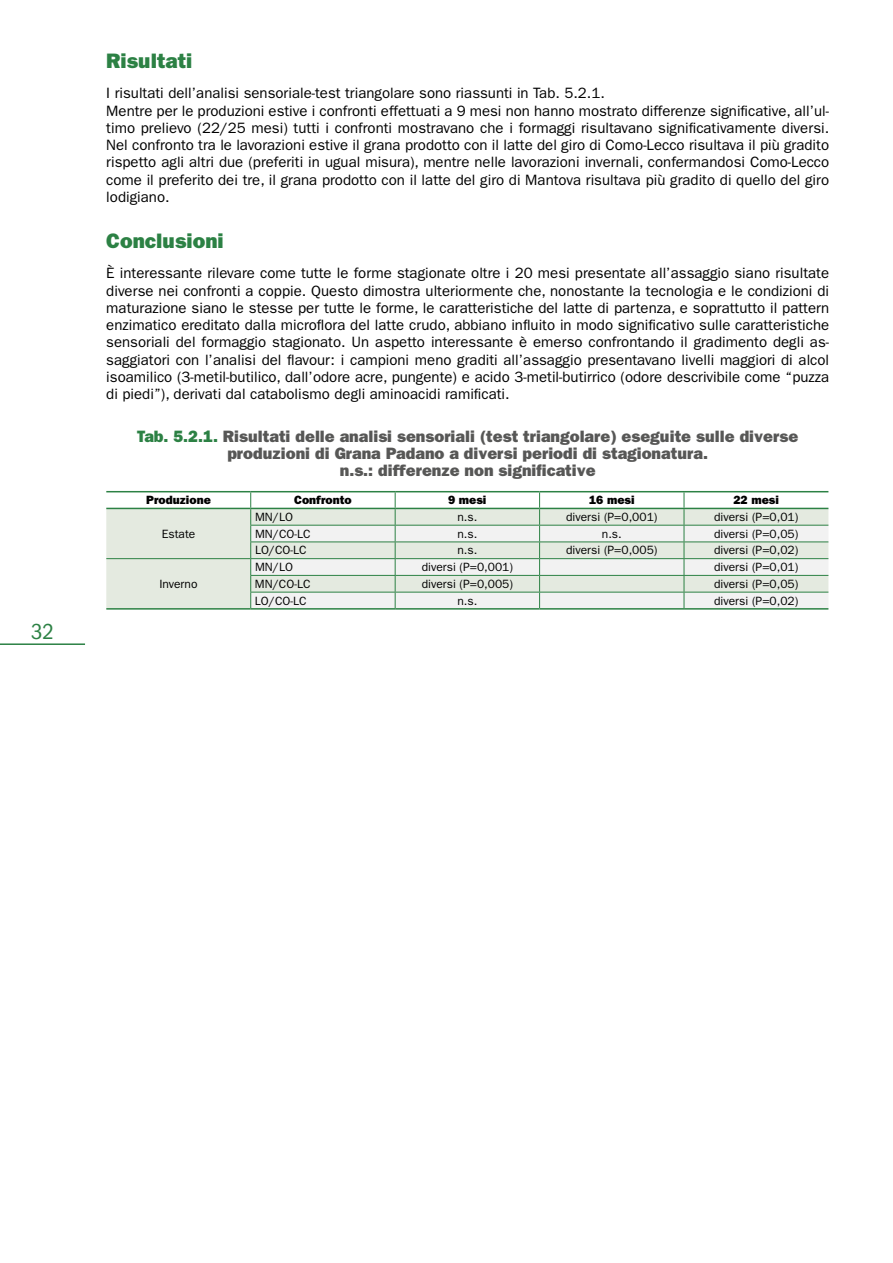
<style>
.page{position:relative;width:893px;height:1263px;background:#fff}
.page>*{position:absolute;margin:0;border:0;box-sizing:border-box;transform-origin:0 0}
.t1{font:condensed 22.5px "ITC Franklin Gothic Std";color:#2c8144}
.t2{font:21px "ITC Franklin Gothic Std Hvy";color:#2c8144}
.t3{font:16.5px/17.2px "ITC Franklin Gothic Std Hvy";color:#575756;text-align:center}
.t4{font:15px/17.2px "ITC Franklin Gothic Std";color:#000}
.t5{font:12px "ITC Franklin Gothic Std";color:#000}
.t6{font:12px "ITC Franklin Gothic Std Hvy";color:#000}
.s1{color:#2c8144}
</style>
<div class="page">
<hr style="left:0;top:643px;width:85px;height:2px;background:#2c8144">
<div style="left:106px;top:509px;width:722px;height:99px;background:#e4eae0"></div>
<svg style="left:251px;top:526px;width:577px;height:82px;fill:#f2f2f2"></svg>
<hr style="left:250px;top:525px;width:145px;height:1px;background:#2c8144">
<hr style="left:395px;top:525px;width:145px;height:1px;background:#2c8144">
<hr style="left:540px;top:525px;width:144px;height:1px;background:#2c8144">
<hr style="left:684px;top:525px;width:144px;height:1px;background:#2c8144">
<hr style="left:250px;top:541px;width:145px;height:1px;background:#2c8144">
<hr style="left:395px;top:541px;width:145px;height:1px;background:#2c8144">
<hr style="left:540px;top:541px;width:144px;height:1px;background:#2c8144">
<hr style="left:684px;top:541px;width:144px;height:1px;background:#2c8144">
<hr style="left:106px;top:558px;width:145px;height:1px;background:#2c8144">
<hr style="left:251px;top:558px;width:144px;height:1px;background:#2c8144">
<hr style="left:395px;top:558px;width:145px;height:1px;background:#2c8144">
<hr style="left:540px;top:558px;width:144px;height:1px;background:#2c8144">
<hr style="left:684px;top:558px;width:144px;height:1px;background:#2c8144">
<hr style="left:250px;top:575px;width:145px;height:1px;background:#2c8144">
<hr style="left:395px;top:575px;width:145px;height:1px;background:#2c8144">
<hr style="left:540px;top:575px;width:144px;height:1px;background:#2c8144">
<hr style="left:684px;top:575px;width:144px;height:1px;background:#2c8144">
<hr style="left:250px;top:592px;width:145px;height:1px;background:#2c8144">
<hr style="left:395px;top:592px;width:145px;height:1px;background:#2c8144">
<hr style="left:540px;top:592px;width:144px;height:1px;background:#2c8144">
<hr style="left:684px;top:592px;width:144px;height:1px;background:#2c8144">
<svg style="left:250px;top:492px;width:1px;height:116px"></svg>
<svg style="left:395px;top:492px;width:1px;height:116px"></svg>
<svg style="left:539px;top:492px;width:1px;height:116px"></svg>
<svg style="left:684px;top:492px;width:1px;height:116px"></svg>
<hr style="left:106px;top:491px;width:145px;height:1px;background:#2c8144">
<hr style="left:251px;top:491px;width:144px;height:1px;background:#2c8144">
<hr style="left:395px;top:491px;width:145px;height:1px;background:#2c8144">
<hr style="left:540px;top:491px;width:144px;height:1px;background:#2c8144">
<hr style="left:684px;top:491px;width:144px;height:1px;background:#2c8144">
<hr style="left:106px;top:508px;width:145px;height:1px;background:#2c8144">
<hr style="left:251px;top:508px;width:144px;height:1px;background:#2c8144">
<hr style="left:395px;top:508px;width:145px;height:1px;background:#2c8144">
<hr style="left:540px;top:508px;width:144px;height:1px;background:#2c8144">
<hr style="left:684px;top:508px;width:144px;height:1px;background:#2c8144">
<hr style="left:251px;top:608px;width:144px;height:2px;background:#2c8144">
<hr style="left:395px;top:608px;width:145px;height:2px;background:#2c8144">
<hr style="left:540px;top:608px;width:144px;height:2px;background:#2c8144">
<hr style="left:684px;top:608px;width:144px;height:2px;background:#2c8144">
<hr style="left:106px;top:608px;width:145px;height:2px;background:#2c8144">
<h1 class="t1" style="left:31px;top:619px;width:24px">32</h1>
<h2 class="t2" style="left:106px;top:49px;width:88px">Risultati</h2>
<p class="t4" style="left:106px;top:85px;width:724px">I risultati dell’analisi sensoriale-test triangolare sono riassunti in Tab. 5.2.1.<br>Mentre per le produzioni estive i confronti effettuati a 9 mesi non hanno mostrato differenze significative, all’ul&shy;timo prelievo (22/25 mesi) tutti i confronti mostravano che i formaggi risultavano significativamente diversi.<br>Nel confronto tra le lavorazioni estive il grana prodotto con il latte del giro di Como-Lecco risultava il più gradito rispetto agli altri due (preferiti in ugual misura), mentre nelle lavorazioni invernali, confermandosi Como-Lecco come il preferito dei tre, il grana prodotto con il latte del giro di Mantova risultava più gradito di quello del giro lodigiano.</p>
<h2 class="t2" style="left:106px;top:229px;width:119px">Conclusioni</h2>
<p class="t4" style="left:106px;top:265px;width:724px;text-align:justify">È interessante rilevare come tutte le forme stagionate oltre i 20 mesi presentate all’assaggio siano risultate diverse nei confronti a coppie. Questo dimostra ulteriormente che, nonostante la tecnologia e le condizioni di maturazione siano le stesse per tutte le forme, le caratteristiche del latte di partenza, e soprattutto il pattern enzimatico ereditato dalla microflora del latte crudo, abbiano influito in modo significativo sulle caratteristiche sensoriali del formaggio stagionato. Un aspetto interessante è emerso confrontando il gradimento degli as&shy;saggiatori con l’analisi del flavour: i campioni meno graditi all’assaggio presentavano livelli maggiori di alcol isoamilico (3-metil-butilico, dall’odore acre, pungente) e acido 3-metil-butirrico (odore descrivibile come “puzza di piedi”), derivati dal catabolismo degli aminoacidi ramificati.</p>
<p class="t3" style="left:137px;top:428px;width:663px"><span class="s1">Tab. 5.2.1.</span> Risultati delle analisi sensoriali (test triangolare) eseguite sulle diverse produzioni di Grana Padano a diversi periodi di stagionatura.<br>n.s.: differenze non significative</p>
<p class="t6" style="left:146px;top:493px;width:66px">Produzione</p>
<p class="t6" style="left:294px;top:493px;width:59px">Confronto</p>
<p class="t6" style="left:448px;top:493px;width:40px">9 mesi</p>
<p class="t6" style="left:589px;top:493px;width:47px">16 mesi</p>
<p class="t6" style="left:733px;top:493px;width:47px">22 mesi</p>
<p class="t5" style="left:162px;top:527px;width:35px">Estate</p>
<p class="t5" style="left:255px;top:510px;width:39px">MN/LO</p>
<p class="t5" style="left:457px;top:510px;width:21px">n.s.</p>
<p class="t5" style="left:566px;top:510px;width:93px">diversi (P=0,001)</p>
<p class="t5" style="left:714px;top:510px;width:86px">diversi (P=0,01)</p>
<p class="t5" style="left:255px;top:527px;width:57px">MN/CO-LC</p>
<p class="t5" style="left:457px;top:527px;width:21px">n.s.</p>
<p class="t5" style="left:602px;top:527px;width:21px">n.s.</p>
<p class="t5" style="left:714px;top:527px;width:86px">diversi (P=0,05)</p>
<p class="t5" style="left:255px;top:543px;width:53px">LO/CO-LC</p>
<p class="t5" style="left:457px;top:543px;width:21px">n.s.</p>
<p class="t5" style="left:566px;top:543px;width:93px">diversi (P=0,005)</p>
<p class="t5" style="left:714px;top:543px;width:86px">diversi (P=0,02)</p>
<p class="t5" style="left:159px;top:577px;width:40px">Inverno</p>
<p class="t5" style="left:255px;top:560px;width:39px">MN/LO</p>
<p class="t5" style="left:422px;top:560px;width:93px">diversi (P=0,001)</p>
<p class="t5" style="left:714px;top:560px;width:86px">diversi (P=0,01)</p>
<p class="t5" style="left:255px;top:577px;width:57px">MN/CO-LC</p>
<p class="t5" style="left:422px;top:577px;width:93px">diversi (P=0,005)</p>
<p class="t5" style="left:714px;top:577px;width:86px">diversi (P=0,05)</p>
<p class="t5" style="left:255px;top:594px;width:53px">LO/CO-LC</p>
<p class="t5" style="left:457px;top:594px;width:21px">n.s.</p>
<p class="t5" style="left:714px;top:594px;width:86px">diversi (P=0,02)</p>
</div>
